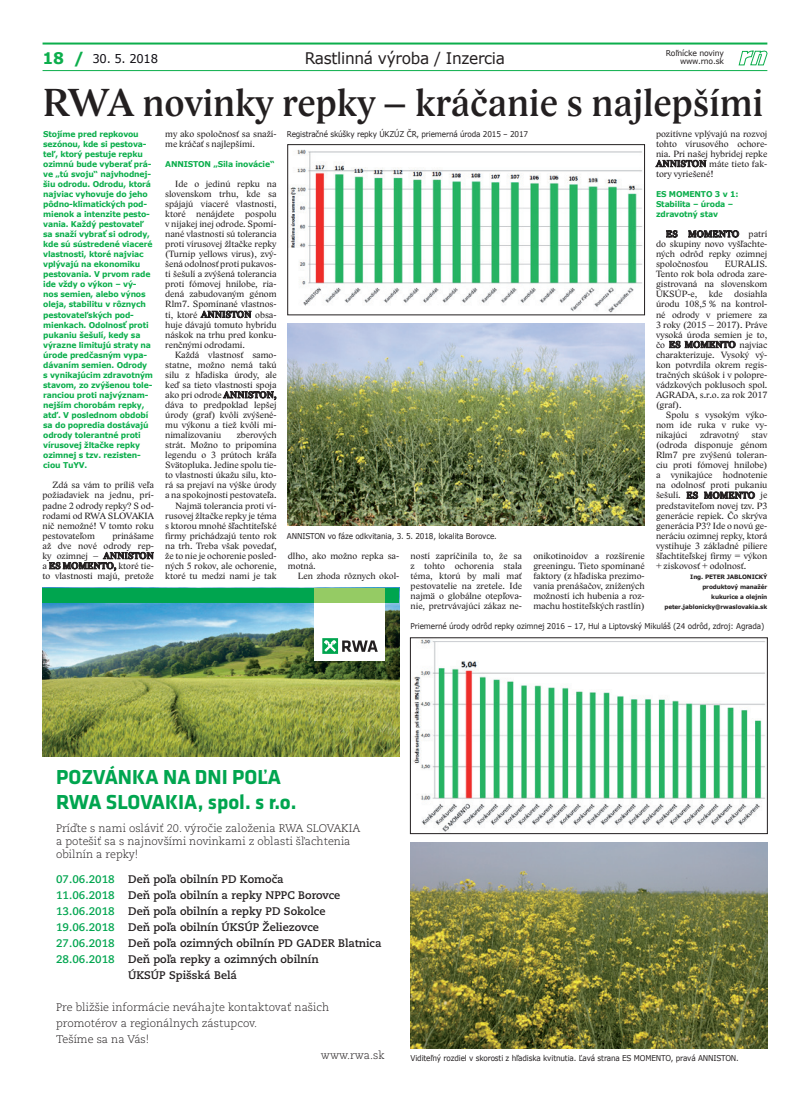
<style>
.page{position:relative;width:800px;height:1106px;background:#fff}
.page>*{position:absolute;margin:0;border:0;box-sizing:border-box;transform-origin:0 0}
.t1{font:40px "Lido STF Medium";color:#231f20}
.t2{font:700 21px/25.2px "Klavika Basic";color:#00a54f}
.t3{font:16px "Verdana";letter-spacing:-.02em;color:#231f20;scale:.96 1}
.t4{font:12px "Verdana";letter-spacing:-.02em;color:#0d0b11;scale:.96 1}
.t5{font:700 11px "Caecilia LT Pro 75";color:#231f20}
.t6{font:300 11px/13.2px "Caecilia LT Pro 45";color:#231f20}
.t7{font:9.3px/10px "Lido STF";color:#231f20;text-align:justify;scale:1.05 1}
.t8{font:9.3px "Lido STF Medium";color:#231f20;scale:1.05 1}
.t9{font:700 8px/10px "Verdana";letter-spacing:-.02em;color:#0cae4c;scale:.96 1}
.t10{font:8px "Verdana";letter-spacing:-.02em;color:#231f20;scale:.91 1}
.t11{font:8px/8px "Verdana";letter-spacing:-.02em;color:#231f20;text-align:right;scale:.96 1}
.t12{font:700 6px/10px "Verdana";letter-spacing:-.02em;color:#231f20;text-align:right;scale:.96 1}
.s1{font-weight:700;font-size:16px;color:#0cae4c}
.s2{font-family:"Lido STF Medium"}
.s3{font-family:"Lido STF"}
.s4{color:#00a54f}
</style>
<div class="page">
<hr style="left:43px;top:70px;width:724px;height:1px;background:#0cae4c">
<hr style="left:43px;top:43px;width:724px;height:2px;background:#0cae4c">
<svg style="left:738px;top:50px;width:30px;height:16px"></svg>
<svg style="left:49px;top:552px;width:104px;height:18px"></svg>
<svg style="left:201px;top:311px;width:50px;height:7px"></svg>
<svg style="left:223px;top:391px;width:53px;height:9px"></svg>
<svg style="left:655px;top:160px;width:50px;height:7px"></svg>
<svg style="left:666px;top:230px;width:11px;height:7px"></svg>
<svg style="left:688px;top:230px;width:50px;height:7px"></svg>
<svg style="left:669px;top:341px;width:66px;height:7px"></svg>
<svg style="left:686px;top:492px;width:11px;height:6px"></svg>
<svg style="left:704px;top:492px;width:50px;height:7px"></svg>
<img style="left:289px;top:149px;width:353px;height:164px">
<div style="left:287px;top:144px;width:357px;height:171px;border:1px solid #231f20"></div>
<img style="left:43px;top:602px;width:356px;height:154px">
<div style="left:314px;top:590px;width:71px;height:71px;background:#fff"></div>
<svg style="left:322px;top:638px;width:55px;height:16px"></svg>
<div style="left:43px;top:587px;width:356px;height:15px;background:#00a54f"></div>
<div style="left:314px;top:587px;width:71px;height:15px;background:#95cb64"></div>
<img style="left:413px;top:639px;width:352px;height:192px">
<img style="left:288px;top:324px;width:356px;height:202px">
<img style="left:410px;top:843px;width:357px;height:205px">
<p class="t4" style="left:43px;top:51px;width:122px"><span class="s1">18 /</span> 30. 5. 2018</p>
<p class="t11" style="left:665px;top:49px;width:62px">Roľnícke noviny www.rno.sk</p>
<h1 class="t1" style="left:43px;top:79px;width:722px">RWA novinky repky – kráčanie s najlepšími</h1>
<h3 class="t3" style="left:305px;top:47px;width:210px">Rastlinná výroba / Inzercia</h3>
<p class="t9" style="left:43px;top:128px;width:116px">Stojíme pred repkovou sezónou, kde si pestova‑ teľ, ktorý pestuje repku ozimnú bude vyberať prá‑ ve „tú svoju“ najvhodnej‑ šiu odrodu. Odrodu, ktorá najviac vyhovuje do jeho pôdno‑klimatických pod‑ mienok a intenzite pesto‑ vania. Každý pestovateľ sa snaží vybrať si odrody, kde sú sústredené viaceré vlastnosti, ktoré najviac vplývajú na ekonomiku pestovania. V prvom rade ide vždy o výkon – vý‑ nos semien, alebo výnos oleja, stabilitu v rôznych pestovateľských pod‑ mienkach. Odolnosť proti pukaniu šešulí, kedy sa výrazne limitujú straty na úrode predčasným vypa‑ dávaním semien. Odrody s vynikajúcim zdravotným stavom, zo zvýšenou tole‑ ranciou proti najvýznam‑ nejším chorobám repky, atď. V poslednom období sa do popredia dostávajú odrody tolerantné proti vírusovej žltačke repky ozimnej s tzv. rezisten‑ ciou TuYV.</p>
<p class="t7" style="left:43px;top:480px;width:107px;text-indent:10px">Zdá sa vám to príliš veľa požiadaviek na jednu, prí‑ padne 2 odrody repky? S od‑ rodami od RWA SLOVAKIA nič nemožné! V tomto roku pestovateľom</p>
<p class="t7" style="left:43px;top:530px;width:107px;text-indent:70px">prinášame až dve nové odrody rep‑ ky ozimnej – <span class="s2">ANNISTON </span>a <span class="s2">ES MOMENTO,</span> ktoré tie‑ to vlastnosti majú, pretože</p>
<p class="t7" style="left:165px;top:128px;width:107px">my ako spoločnosť sa snaží‑ me kráčať s najlepšími.</p>
<p class="t9" style="left:165px;top:159px;width:115px">ANNISTON „Sila inovácie“</p>
<p class="t7" style="left:165px;top:179px;width:107px;text-indent:10px">Ide o jedinú repku na slovenskom trhu, kde sa spájajú viaceré vlastnosti, ktoré nenájdete pospolu v nijakej inej odrode. Spomí‑ nané vlastnosti sú tolerancia proti vírusovej žltačke repky (Turnip yellows virus), zvý‑ šená odolnosť proti pukavos‑ ti šešulí a zvýšená tolerancia proti fómovej hnilobe, ria‑ dená zabudovaným génom Rlm7. Spomínané vlastnos‑ ti, ktoré <span class="s2">ANNISTON</span> obsa‑ huje dávajú tomuto hybridu náskok na trhu pred konku‑ renčnými odrodami.</p>
<p class="t7" style="left:165px;top:350px;width:107px;text-indent:10px">Každá vlastnosť samo‑ statne, možno nemá takú silu z hľadiska úrody, ale keď sa tieto vlastnosti spoja ako pri odrode <span class="s2">ANNISTON, </span>dáva to predpoklad lepšej úrody (graf) kvôli zvýšené‑ mu výkonu a tiež kvôli mi‑ nimalizovaniu</p>
<p class="t7" style="left:165px;top:430px;width:107px;text-align:right">zberových<br>strát. Možno to pripomína legendu o 3 prútoch kráľa<br>Svätopluka. Jedine spolu tie‑ to vlastnosti úkažu silu, kto‑ rá sa prejaví na výške úrody a na spokojnosti pestovateľa.<br>Najmä tolerancia proti ví‑ rusovej žltačke repky je téma s ktorou mnohé šľachtiteľské firmy prichádzajú tento rok na trh. Treba však povedať, že to nie je ochorenie posled‑ ných 5 rokov, ale ochorenie, ktoré tu medzi nami je tak</p>
<p class="t10" style="left:287px;top:128px;width:266px">Registračné skúšky repky ÚKZÚZ ČR, priemerná úroda 2015 – 2017</p>
<p class="t10" style="left:287px;top:530px;width:232px">Anniston vo fáze odkvitania, 3. 5. 2018, lokalita Borovce.</p>
<p class="t7" style="left:288px;top:551px;width:107px">dlho, ako možno repka sa‑ motná.</p>
<p class="t7" style="left:298px;top:571px;width:98px">Len zhoda rôznych okol‑</p>
<p class="t7" style="left:410px;top:551px;width:107px">ností zapríčinila to, že sa z tohto ochorenia stala téma, ktorú by mali mať pestovatelie na zretele. Ide najmä o globálne otepľova‑ nie, pretrvávajúci zákaz ne‑</p>
<p class="t7" style="left:533px;top:551px;width:107px">onikotinoidov a rozšírenie greeningu. Tieto spomínané faktory (z hľadiska prezimo‑ vania prenášačov, znížených možností ich hubenia a roz‑ machu hostiteľských rastlín)</p>
<p class="t7" style="left:656px;top:128px;width:107px">pozitívne vplývajú na rozvoj tohto vírusového ochore‑ nia. Pri našej hybridej repke <span class="s2">ANNISTON</span> máte tieto fak‑ tory vyriešené!</p>
<p class="t9" style="left:656px;top:189px;width:87px">ES MOMENTO 3 v 1:<br>Stabilita – úroda – zdravotný stav</p>
<p class="t8" style="left:665px;top:228px;width:98px">ES MOMENTO <span class="s3">patrí</span></p>
<p class="t7" style="left:656px;top:239px;width:107px">do skupiny novo vyšľachte‑ ných odrôd repky ozimnej spoločnosťou</p>
<p class="t7" style="left:656px;top:259px;width:107px;text-indent:69px">EURALIS.<br>Tento rok bola odroda zare‑ gistrovaná na slovenskom ÚKSÚP‑e, kde dosiahla úrodu 108,5 % na kontrol‑ né odrody v priemere za 3 roky (2015 – 2017). Práve vysoká úroda semien je to, čo <span class="s2">ES MOMENTO</span> najviac charakterizuje. Vysoký vý‑ kon potvrdila okrem regis‑ tračných skúšok i v polopre‑ vádzkových poklusoch spol.<br>AGRADA, s.r.o. za rok 2017 (graf).</p>
<p class="t7" style="left:656px;top:410px;width:107px;text-indent:10px">Spolu s vysokým výko‑ nom ide ruka v ruke vy‑ nikajúci</p>
<p class="t7" style="left:699px;top:430px;width:39px">zdravotný</p>
<p class="t7" style="left:656px;top:430px;width:107px;text-indent:95px">stav (odroda disponuje génom Rlm7 pre zvýšenú toleran‑ ciu proti fómovej hnilobe) a vynikajúce hodnotenie na odolnosť proti pukaniu šešulí. <span class="s2">ES MOMENTO</span> je predstaviteľom novej tzv. P3 generácie repiek. Čo skrýva generácia P3? Ide o novú ge‑ neráciu ozimnej repky, ktorá vystihuje 3 základné piliere šľachtiteľskej firmy = výkon + ziskovosť + odolnosť.</p>
<p class="t12" style="left:690px;top:571px;width:25px">Ing. Pete</p>
<p class="t12" style="left:720px;top:571px;width:28px">r Jabloni</p>
<p class="t12" style="left:664px;top:571px;width:109px">cký<br>produktový manažér<br>kukurice a olejnín peter.jablonicky@rwaslovakia.sk</p>
<p class="t10" style="left:410px;top:620px;width:390px">Priemerné úrody odrôd repky ozimnej 2016 – 17, Hul a Liptovský Mikuláš (24 odrôd, zdroj: Agrada)</p>
<h2 class="t2" style="left:56px;top:763px;width:242px">POZVÁNKA NA DNI POĽA<br>RWA SLOVAKIA, spol. s r.o.</h2>
<p class="t6" style="left:56px;top:821px;width:306px">Príďte s nami osláviť 20. výročie založenia RWA SLOVAKIA a potešiť sa s najnovšími novinkami z oblasti šľachtenia obilnín a repky!</p>
<p class="t5" style="left:56px;top:871px;width:229px"><span class="s4">07.06.2018</span> Deň poľa obilnín PD Komoča</p>
<p class="t5" style="left:56px;top:887px;width:286px"><span class="s4">11.06.2018</span> Deň poľa obilnín a repky NPPC Borovce</p>
<p class="t5" style="left:56px;top:903px;width:271px"><span class="s4">13.06.2018</span> Deň poľa obilnín a repky PD Sokolce</p>
<p class="t5" style="left:56px;top:919px;width:264px"><span class="s4">19.06.2018</span> Deň poľa obilnín ÚKSÚP Želiezovce</p>
<p class="t5" style="left:56px;top:935px;width:327px"><span class="s4">27.06.2018</span> Deň poľa ozimných obilnín PD GADER Blatnica</p>
<p class="t5" style="left:56px;top:951px;width:264px"><span class="s4">28.06.2018</span> Deň poľa repky a ozimných obilnín</p>
<p class="t5" style="left:128px;top:967px;width:110px">ÚKSÚP Spišská Belá</p>
<p class="t6" style="left:56px;top:1000px;width:274px">Pre bližšie informácie neváhajte kontaktovať našich</p>
<p class="t6" style="left:56px;top:1016px;width:202px">promotérov a regionálnych zástupcov.</p>
<p class="t6" style="left:56px;top:1032px;width:95px">Tešíme sa na Vás!</p>
<p class="t6" style="left:321px;top:1048px;width:65px">www.rwa.sk</p>
<p class="t10" style="left:410px;top:1053px;width:276px">Viditeľný rozdiel v skorosti z hľadiska kvitnutia. Ľavá strana ES MOMENTO</p>
<p class="t10" style="left:670px;top:1053px;width:76px">, pravá Anniston.</p>
</div>
